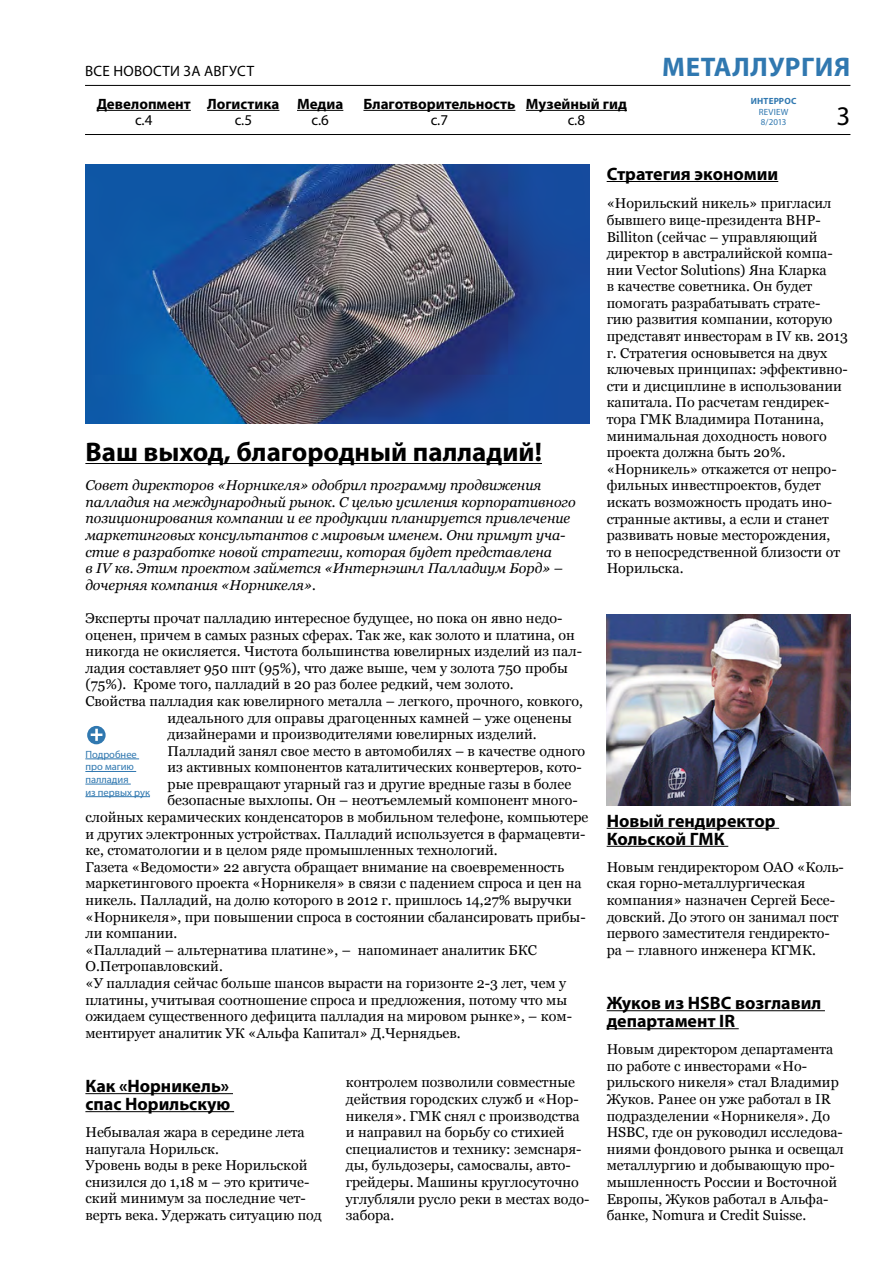
<style>
.page{position:relative;width:893px;height:1263px;background:#fff}
.page>*{position:absolute;margin:0;border:0;box-sizing:border-box;transform-origin:0 0}
.t1{font:700 27px "Myriad Pro";color:#000}
.t2{font:700 27px "Myriad Pro";letter-spacing:.02em;color:#3078b0}
.t3{font:27px "Myriad Pro";color:#000}
.t4{font:700 18px/18px "Myriad Pro";color:#000}
.t5{font:700 15px "Myriad Pro";color:#000}
.t6{font:15px "Myriad Pro";letter-spacing:.02em;color:#000}
.t7{font:14.25px/16.6px "Georgia";color:#000}
.t8{font:italic 14.25px/16.6px "Georgia";color:#000}
.t9{font:10.5px/12.6px "Myriad Pro";color:#3078b0}
.t10{font:9px/10.5px "Myriad Pro";letter-spacing:.02em;color:#3078b0}
.t11{font:700 9px "Myriad Pro";letter-spacing:.02em;color:#3078b0}
</style>
<div class="page">
<hr style="left:85px;top:134px;width:765px;height:1px;background:#000">
<hr style="left:85px;top:85px;width:765px;height:1px;background:#000">
<hr style="left:207px;top:110px;width:72px;height:1px;background:#000">
<hr style="left:97px;top:110px;width:94px;height:1px;background:#000">
<hr style="left:363px;top:110px;width:152px;height:1px;background:#000">
<hr style="left:297px;top:110px;width:46px;height:1px;background:#000">
<hr style="left:526px;top:110px;width:101px;height:1px;background:#000">
<hr style="left:85px;top:463px;width:457px;height:1px;background:#000">
<hr style="left:607px;top:181px;width:171px;height:1px;background:#000">
<hr style="left:85px;top:1093px;width:148px;height:1px;background:#000">
<hr style="left:85px;top:1111px;width:149px;height:1px;background:#000">
<img style="left:85px;top:165px;width:505px;height:259px">
<img style="left:607px;top:614px;width:243px;height:191px">
<hr style="left:607px;top:828px;width:172px;height:1px;background:#000">
<hr style="left:607px;top:846px;width:121px;height:1px;background:#000">
<hr style="left:607px;top:1010px;width:218px;height:1px;background:#000">
<hr style="left:607px;top:1028px;width:132px;height:1px;background:#000">
<hr style="left:85px;top:759px;width:54px;height:1px;background:#3078b0">
<hr style="left:85px;top:771px;width:51px;height:1px;background:#3078b0">
<hr style="left:85px;top:784px;width:46px;height:1px;background:#3078b0">
<hr style="left:85px;top:796px;width:65px;height:1px;background:#3078b0">
<svg style="left:87px;top:726px;width:19px;height:18px"></svg>
<svg style="left:91px;top:729px;width:11px;height:12px"></svg>
<p class="t6" style="left:85px;top:61px;width:162px">Все новости за АВГУСТ</p>
<p class="t5" style="left:97px;top:94px;width:184px">Девелопмент Логистика</p>
<p class="t6" style="left:135px;top:111px;width:19px">c.4</p>
<p class="t6" style="left:235px;top:111px;width:19px">c.5</p>
<p class="t5" style="left:297px;top:94px;width:48px">Медиа</p>
<p class="t5" style="left:526px;top:94px;width:103px">Музейный гид</p>
<p class="t6" style="left:568px;top:111px;width:19px">c.8</p>
<p class="t5" style="left:363px;top:94px;width:153px">Благотворительность</p>
<p class="t6" style="left:312px;top:111px;width:19px">c.6</p>
<p class="t6" style="left:431px;top:111px;width:19px">c.7</p>
<h1 class="t2" style="left:662px;top:49px;width:189px">МЕТАЛЛУРГИЯ</h1>
<h1 class="t3" style="left:837px;top:100px;width:15px">3</h1>
<p class="t11" style="left:751px;top:96px;width:47px">ИНТЕРРОС</p>
<p class="t10" style="left:759px;top:107px;width:31px">REVIEW<br>8/2013</p>
<h1 class="t1" style="left:85px;top:434px;width:458px">Ваш выход, благородный палладий!</h1>
<p class="t8" style="left:85px;top:477px;width:492px">Совет директоров «Норникеля» одобрил программу продвижения палладия на международный рынок. С целью усиления корпоративного позиционирования компании и ее продукции планируется привлечение маркетинговых консультантов с мировым именем. Они примут уча&shy;стие в разработке новой стратегии, которая будет представлена<br>в IV кв. Этим проектом займется «Интернэшнл Палладиум Борд» – дочерняя компания «Норникеля».</p>
<p class="t7" style="left:85px;top:610px;width:479px">Эксперты прочат палладию интересное будущее, но пока он явно недо-</p>
<p class="t7" style="left:85px;top:627px;width:491px">оценен, причем в самых разных сферах. Так же, как золото и платина, он</p>
<p class="t7" style="left:85px;top:643px;width:498px">никогда не окисляется. Чистота большинства ювелирных изделий из пал-</p>
<p class="t7" style="left:85px;top:660px;width:484px">ладия составляет 950 ппт (95%), что даже выше, чем у золота 750 пробы</p>
<p class="t7" style="left:85px;top:676px;width:430px">(75%). Кроме того, палладий в 20 раз более редкий, чем золото.</p>
<p class="t7" style="left:85px;top:693px;width:499px">Свойства палладия как ювелирного металла – легкого, прочного, ковкого,</p>
<p class="t7" style="left:168px;top:710px;width:406px">идеального для оправы драгоценных камней – уже оценены</p>
<p class="t7" style="left:168px;top:726px;width:371px">дизайнерами и производителями ювелирных изделий.</p>
<p class="t7" style="left:168px;top:743px;width:419px">Палладий занял свое место в автомобилях – в качестве одного</p>
<p class="t7" style="left:168px;top:759px;width:416px">из активных компонентов каталитических конвертеров, кото-</p>
<p class="t7" style="left:168px;top:776px;width:405px">рые превращают угарный газ и другие вредные газы в более</p>
<p class="t7" style="left:168px;top:792px;width:412px">безопасные выхлопы. Он – неотъемлемый компонент много-</p>
<p class="t7" style="left:85px;top:809px;width:505px">слойных керамических конденсаторов в мобильном телефоне, компьютере</p>
<p class="t7" style="left:85px;top:826px;width:502px">и других электронных устройствах. Палладий используется в фармацевти-</p>
<p class="t7" style="left:85px;top:842px;width:414px">ке, стоматологии и в целом ряде промышленных технологий.</p>
<p class="t7" style="left:85px;top:859px;width:480px">Газета «Ведомости» 22 августа обращает внимание на своевременность</p>
<p class="t7" style="left:85px;top:875px;width:498px">маркетингового проекта «Норникеля» в связи с падением спроса и цен на</p>
<p class="t7" style="left:85px;top:892px;width:488px">никель. Палладий, на долю которого в 2012 г. пришлось 14,27% выручки</p>
<p class="t7" style="left:85px;top:909px;width:502px">«Норникеля», при повышении спроса в состоянии сбалансировать прибы-</p>
<p class="t7" style="left:85px;top:925px;width:93px">ли компании.</p>
<p class="t7" style="left:85px;top:942px;width:453px">«Палладий – альтернатива платине», – напоминает аналитик БКС</p>
<p class="t7" style="left:85px;top:958px;width:139px">О.Петропавловский.</p>
<p class="t7" style="left:85px;top:975px;width:482px">«У палладия сейчас больше шансов вырасти на горизонте 2-3 лет, чем у</p>
<p class="t7" style="left:85px;top:992px;width:483px">платины, учитывая соотношение спроса и предложения, потому что мы</p>
<p class="t7" style="left:85px;top:1008px;width:488px">ожидаем существенного дефицита палладия на мировом рынке», – ком-</p>
<p class="t7" style="left:85px;top:1025px;width:377px">ментирует аналитик УК «Альфа Капитал» Д.Чернядьев.</p>
<p class="t9" style="left:85px;top:748px;width:66px">Подробнее про магию палладия<br>из первых рук</p>
<p class="t4" style="left:85px;top:1076px;width:147px">Как «Норникель» спас Норильскую</p>
<p class="t7" style="left:85px;top:1124px;width:238px">Небывалая жара в середине лета напугала Норильск.<br>Уровень воды в реке Норильской снизился до 1,18 м – это критиче&shy;ский минимум за последние чет&shy;верть века. Удержать ситуацию под</p>
<p class="t7" style="left:346px;top:1074px;width:245px">контролем позволили совместные действия городских служб и «Нор&shy;никеля». ГМК снял с производства и направил на борьбу со стихией специалистов и технику: земснаря&shy;ды, бульдозеры, самосвалы, авто&shy;грейдеры. Машины круглосуточно углубляли русло реки в местах водо&shy;забора.</p>
<p class="t4" style="left:607px;top:164px;width:173px">Стратегия экономии</p>
<p class="t7" style="left:607px;top:195px;width:243px">«Норильский никель» пригласил бывшего вице-президента BHP-<br>Billiton (сейчас – управляющий директор в австралийской компа&shy;нии Vector Solutions) Яна Кларка<br>в качестве советника. Он будет помогать разрабатывать страте&shy;гию развития компании, которую представят инвесторам в IV кв. 2013 г. Стратегия основывется на двух ключевых принципах: эффективно&shy;сти и дисциплине в использовании капитала. По расчетам гендирек&shy;тора ГМК Владимира Потанина, минимальная доходность нового проекта должна быть 20%. «Норникель» откажется от непро&shy;фильных инвестпроектов, будет искать возможность продать ино&shy;странные активы, а если и станет развивать новые месторождения, то в непосредственной близости от<br>Норильска.</p>
<p class="t4" style="left:607px;top:811px;width:170px">Новый гендиректор<br>Кольской ГМК</p>
<p class="t7" style="left:607px;top:859px;width:239px">Новым гендиректором ОАО «Коль&shy;ская горно-металлургическая компания» назначен Сергей Бесе&shy;довский. До этого он занимал пост первого заместителя гендиректо&shy;ра – главного инженера КГМК.</p>
<p class="t4" style="left:607px;top:993px;width:216px">Жуков из HSBC возглавил департамент IR</p>
<p class="t7" style="left:607px;top:1041px;width:239px">Новым директором департамента по работе с инвесторами «Но&shy;рильского никеля» стал Владимир<br>Жуков. Ранее он уже работал в IR подразделении «Норникеля». До<br>HSBC, где он руководил исследова&shy;ниями фондового рынка и освещал металлургию и добывающую про&shy;мышленность России и Восточной<br>Европы, Жуков работал в Альфа&shy;банке, Nomura и Credit Suisse.</p>
</div>
